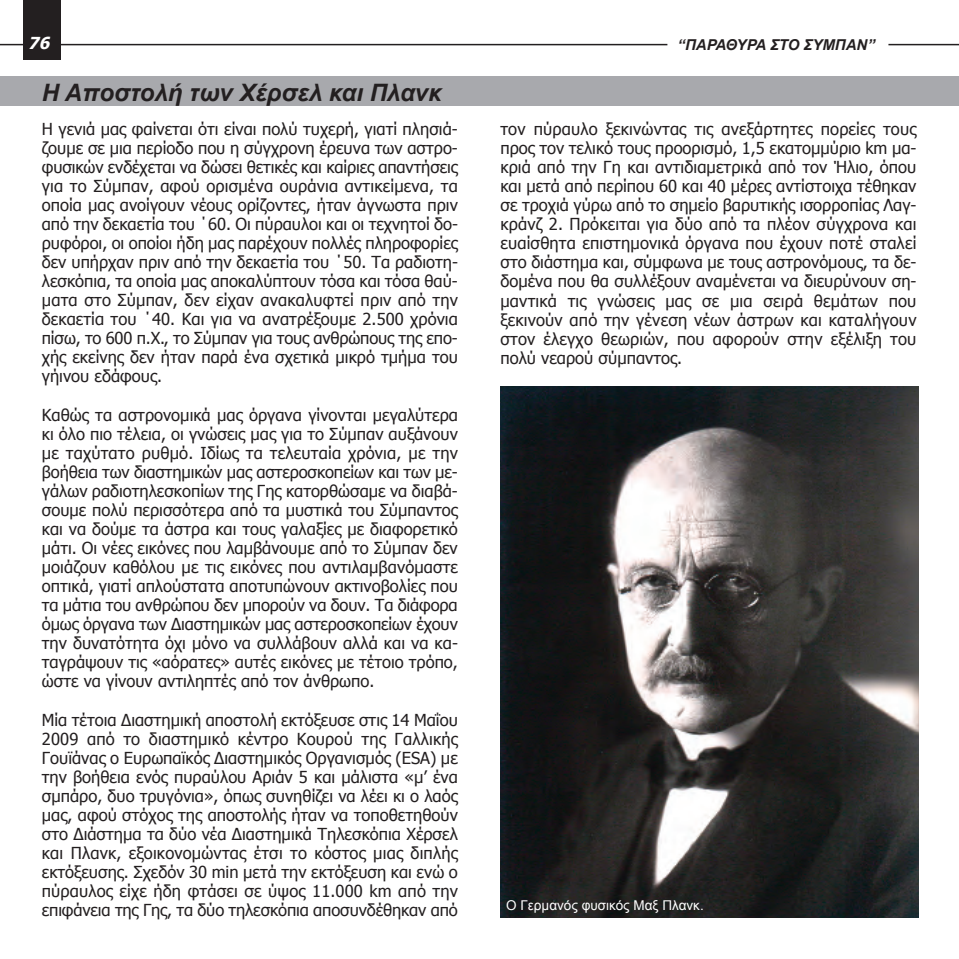
<style>
.page{position:relative;width:959px;height:959px;background:#fff}
.page>*{position:absolute;margin:0;border:0;box-sizing:border-box;transform-origin:0 0}
.t1{font:italic 700 24px "Arial";color:#231f20}
.t2{font:16.5px/19px "Tahoma";color:#231f20;text-align:justify}
.t3{font:italic 700 16.5px "Tahoma";color:#fff}
.t4{font:italic 700 15px "Arial";color:#231f20}
.t5{font:13.5px "Arial";color:#fff}
</style>
<div class="page">
<div style="left:0;top:76px;width:959px;height:30px;background:#a8a9ad"></div>
<img style="left:500px;top:387px;width:418px;height:530px">
<hr style="left:888px;top:44px;width:71px;height:1px;background:#231f20">
<hr style="left:0;top:44px;width:667px;height:1px;background:#231f20">
<div style="left:23px;top:0;width:37px;height:60px;background:#231f20"></div>
<p class="t3" style="left:28px;top:33px;width:26px">76</p>
<p class="t4" style="left:677px;top:36px;width:199px">“ΠΑΡΑΘΥΡΑ ΣΤΟ ΣΥΜΠΑΝ”</p>
<h1 class="t1" style="left:42px;top:79px;width:401px">Η Αποστολή των Χέρσελ και Πλανκ</h1>
<p class="t2" style="left:42px;top:119px;width:418px">Η γενιά μας φαίνεται ότι είναι πολύ τυχερή, γιατί πλησιά&shy;ζουμε σε μια περίοδο που η σύγχρονη έρευνα των αστρο&shy;φυσικών ενδέχεται να δώσει θετικές και καίριες απαντήσεις για το Σύμπαν, αφού ορισμένα ουράνια αντικείμενα, τα οποία μας ανοίγουν νέους ορίζοντες, ήταν άγνωστα πριν από την δεκαετία του ΄60. Οι πύραυλοι και οι τεχνητοί δο&shy;ρυφόροι, οι οποίοι ήδη μας παρέχουν πολλές πληροφορίες δεν υπήρχαν πριν από την δεκαετία του ΄50. Τα ραδιοτη&shy;λεσκόπια, τα οποία μας αποκαλύπτουν τόσα και τόσα θαύ&shy;ματα στο Σύμπαν, δεν είχαν ανακαλυφτεί πριν από την δεκαετία του ΄40. Και για να ανατρέξουμε 2.500 χρόνια πίσω, το 600 π.Χ., το Σύμπαν για τους ανθρώπους της επο&shy;χής εκείνης δεν ήταν παρά ένα σχετικά μικρό τμήμα του γήινου εδάφους.</p>
<p class="t2" style="left:42px;top:404px;width:418px">Καθώς τα αστρονομικά μας όργανα γίνονται μεγαλύτερα κι όλο πιο τέλεια, οι γνώσεις μας για το Σύμπαν αυξάνουν με ταχύτατο ρυθμό. Ιδίως τα τελευταία χρόνια, με την βοήθεια των διαστημικών μας αστεροσκοπείων και των με&shy;γάλων ραδιοτηλεσκοπίων της Γης κατορθώσαμε να διαβά&shy;σουμε πολύ περισσότερα από τα μυστικά του Σύμπαντος και να δούμε τα άστρα και τους γαλαξίες με διαφορετικό μάτι. Οι νέες εικόνες που λαμβάνουμε από το Σύμπαν δεν μοιάζουν καθόλου με τις εικόνες που αντιλαμβανόμαστε οπτικά, γιατί απλούστατα αποτυπώνουν ακτινοβολίες που τα μάτια του ανθρώπου δεν μπορούν να δουν. Τα διάφορα όμως όργανα των Διαστημικών μας αστεροσκοπείων έχουν την δυνατότητα όχι μόνο να συλλάβουν αλλά και να κα&shy;ταγράψουν τις «αόρατες» αυτές εικόνες με τέτοιο τρόπο, ώστε να γίνουν αντιληπτές από τον άνθρωπο.</p>
<p class="t2" style="left:42px;top:709px;width:418px">Μία τέτοια Διαστημική αποστολή εκτόξευσε στις 14 Μαΐου 2009 από το διαστημικό κέντρο Κουρού της Γαλλικής Γουϊάνας ο Ευρωπαϊκός Διαστημικός Οργανισμός (ESA) με την βοήθεια ενός πυραύλου Αριάν 5 και μάλιστα «μ’ ένα σμπάρο, δυο τρυγόνια», όπως συνηθίζει να λέει κι ο λαός μας, αφού στόχος της αποστολής ήταν να τοποθετηθούν στο Διάστημα τα δύο νέα Διαστημικά Τηλεσκόπια Χέρσελ και Πλανκ, εξοικονομώντας έτσι το κόστος μιας διπλής εκτόξευσης. Σχεδόν 30 min μετά την εκτόξευση και ενώ ο πύραυλος είχε ήδη φτάσει σε ύψος 11.000 km από την επιφάνεια της Γης, τα δύο τηλεσκόπια αποσυνδέθηκαν από</p>
<p class="t2" style="left:500px;top:119px;width:418px">τον πύραυλο ξεκινώντας τις ανεξάρτητες πορείες τους προς τον τελικό τους προορισμό, 1,5 εκατομμύριο km μα&shy;κριά από την Γη και αντιδιαμετρικά από τον Ήλιο, όπου και μετά από περίπου 60 και 40 μέρες αντίστοιχα τέθηκαν σε τροχιά γύρω από το σημείο βαρυτικής ισορροπίας Λαγ&shy;κράνζ 2. Πρόκειται για δύο από τα πλέον σύγχρονα και ευαίσθητα επιστημονικά όργανα που έχουν ποτέ σταλεί στο διάστημα και, σύμφωνα με τους αστρονόμους, τα δε&shy;δομένα που θα συλλέξουν αναμένεται να διευρύνουν ση&shy;μαντικά τις γνώσεις μας σε μια σειρά θεμάτων που ξεκινούν από την γένεση νέων άστρων και καταλήγουν στον έλεγχο θεωριών, που αφορούν στην εξέλιξη του πολύ νεαρού σύμπαντος.</p>
<p class="t5" style="left:506px;top:897px;width:199px">Ο Γερμανός φυσικός Μαξ Πλανκ.</p>
</div>
